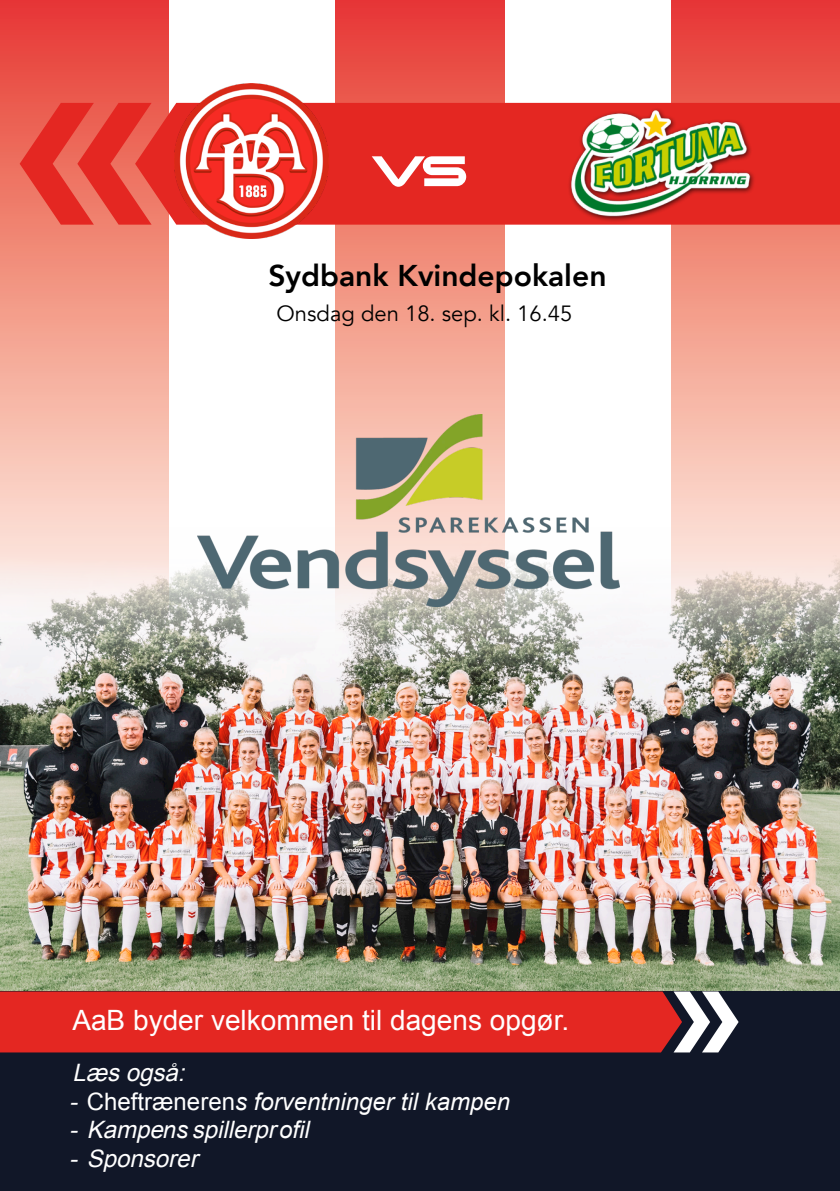
<style>
.page{position:relative;width:840px;height:1191px;background:#fff}
.page>*{position:absolute;margin:0;border:0;box-sizing:border-box;transform-origin:0 0}
.t1{font:700 54px "Changeling Neo";color:#fff}
.t2{font:800 30px "Avenir";color:#000}
.t3{font:28px "Arial";color:#fff}
.t4{font:italic 24px "Arial";color:#fff}
.t5{font:italic 24px "Arial";color:#fff}
.t6{font:22px "Avenir";color:#000}
.s1{font-style:inherit}
.s2{font-style:normal}
</style>
<div class="page">
<svg style="left:671px;top:0;width:168px;height:528px"></svg>
<svg style="left:336px;top:0;width:167px;height:414px"></svg>
<svg style="left:0;top:0;width:168px;height:528px"></svg>
<img style="left:0;top:528px;width:839px;height:463px">
<div style="left:0;top:991px;width:839px;height:200px;background:#111728"></div>
<div style="left:0;top:991px;width:673px;height:61px;background:#e42722"></div>
<svg style="left:673px;top:991px;width:65px;height:61px"></svg>
<div style="left:151px;top:103px;width:688px;height:122px;background:#e42722"></div>
<svg style="left:20px;top:103px;width:131px;height:122px"></svg>
<img style="left:198px;top:414px;width:421px;height:193px">
<img style="left:174px;top:84px;width:154px;height:154px">
<img style="left:567px;top:70px;width:188px;height:189px">
<p class="t1" style="left:373px;top:135px;width:94px">VS</p>
<p class="t2" style="left:268px;top:253px;width:339px">Sydbank Kvindepokalen</p>
<p class="t6" style="left:276px;top:301px;width:297px">Onsdag den 18. sep. kl. 16.45</p>
<p class="t3" style="left:72px;top:1001px;width:498px">AaB byder velkommen til dagens opgør.</p>
<p class="t4" style="left:72px;top:1056px;width:120px">Læsogså:</p>
<p class="t5" style="left:69px;top:1085px;width:442px"><span class="s1">-</span> <span class="s2">Cheftræneren</span>s forventninger til kampen</p>
<p class="t4" style="left:69px;top:1114px;width:242px">- Kampe<span class="s1">n s</span> spillerpr<span class="s1">o fil</span></p>
<p class="t4" style="left:69px;top:1142px;width:137px">- Sponsorer</p>
</div>
